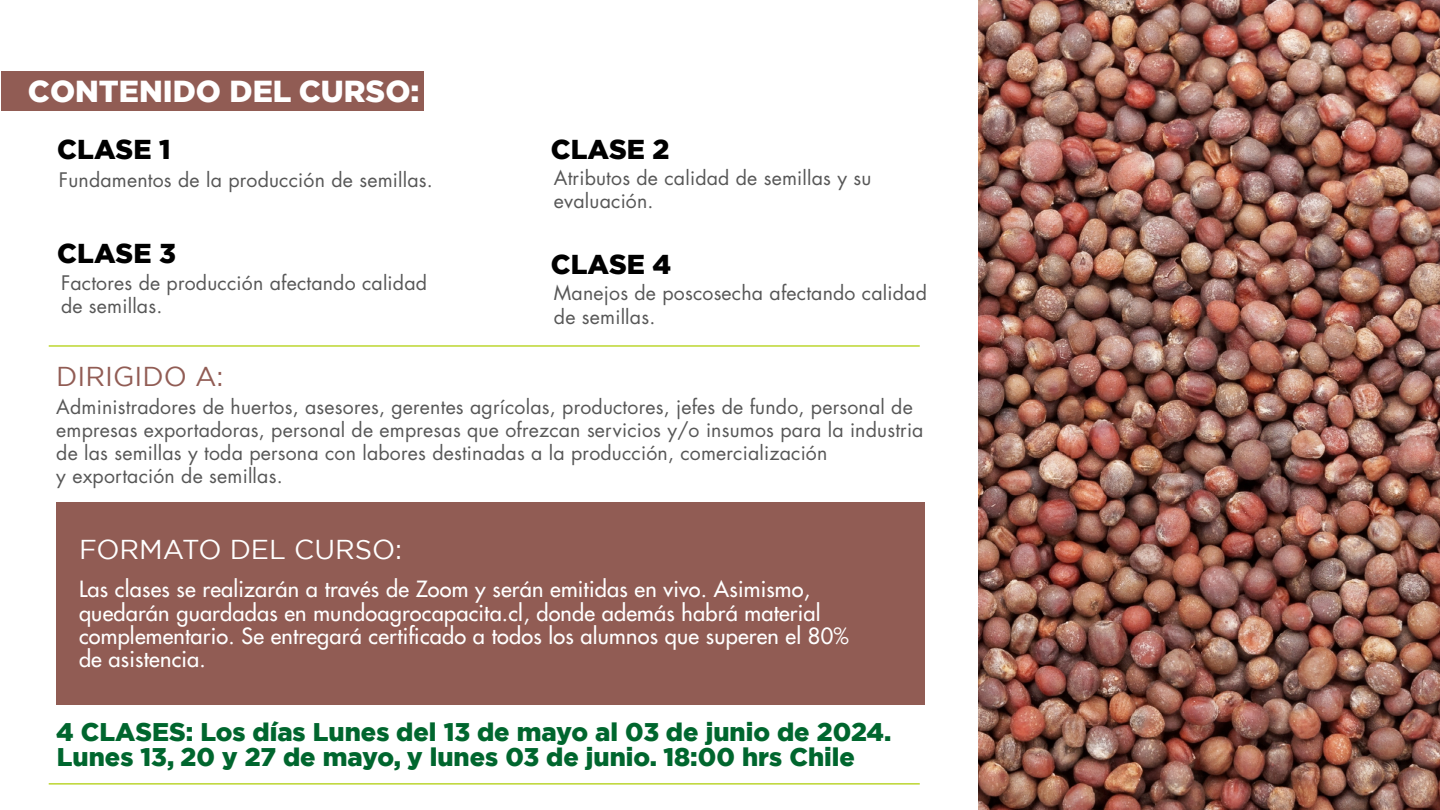
<style>
.page{position:relative;width:1440px;height:810px;background:#fff}
.page>*{position:absolute;margin:0;border:0;box-sizing:border-box;transform-origin:0 0}
.t1{font:900 30.3px "Gotham";color:#fff}
.t2{font:900 27.22px "Gotham";color:#000}
.t3{font:27.22px "Gotham";color:#fff}
.t4{font:27.22px "Gotham";color:#915c54}
.t5{font:900 25.5px/25.2px "Gotham";color:#00662e}
.t6{font:500 21.75px/23.2px "Futura Std";letter-spacing:.01em;color:#fff}
.t7{font:19.5px/23.2px "Futura Std";letter-spacing:.01em;color:#575757}
</style>
<div class="page">
<img style="left:979px;top:0;width:461px;height:810px">
<div style="left:1px;top:71px;width:423px;height:40px;background:#915c54"></div>
<div style="left:56px;top:502px;width:869px;height:203px;background:#915c54"></div>
<hr style="left:49px;top:345px;width:871px;height:2px;background:#bdd630">
<hr style="left:49px;top:783px;width:871px;height:2px;background:#bdd630">
<h1 class="t1" style="left:28px;top:70px;width:393px">CONTENIDO DEL CURSO:</h1>
<h2 class="t2" style="left:57px;top:130px;width:115px">CLASE 1</h2>
<p class="t7" style="left:59px;top:168px;width:375px">Fundamentos de la producción de semillas.</p>
<h2 class="t2" style="left:57px;top:235px;width:120px">CLASE 3</h2>
<p class="t7" style="left:61px;top:271px;width:368px">Factores de producción afectando calidad de semillas.</p>
<h2 class="t4" style="left:56px;top:362px;width:169px">DIRIGIDO A:</h2>
<h2 class="t2" style="left:551px;top:130px;width:120px">CLASE 2</h2>
<p class="t7" style="left:554px;top:166px;width:319px">Atributos de calidad de semillas y su evaluación.</p>
<h2 class="t2" style="left:551px;top:246px;width:122px">CLASE 4</h2>
<p class="t7" style="left:554px;top:282px;width:375px">Manejos de poscosecha afectando calidad de semillas.</p>
<p class="t7" style="left:56px;top:395px;width:869px">Administradores de huertos, asesores, gerentes agrícolas, productores, jefes de fundo, personal de empresas exportadoras, personal de empresas que ofrezcan servicios y/o insumos para la industria de las semillas y toda persona con labores destinadas a la producción, comercialización<br>y exportación de semillas.</p>
<h2 class="t3" style="left:79px;top:534px;width:325px">FORMATO DEL CURSO:</h2>
<p class="t6" style="left:79px;top:578px;width:771px">Las clases se realizarán a través de Zoom y serán emitidas en vivo. Asimismo, quedarán guardadas en mundoagrocapacita.cl, donde además habrá material complementario. Se entregará certificado a todos los alumnos que superen el 80% de asistencia.</p>
<h3 class="t5" style="left:56px;top:719px;width:837px">4 CLASES: Los días Lunes del 13 de mayo al 03 de junio de 2024.<br>Lunes 13, 20 y 27 de mayo, y lunes 03 de junio. 18:00 hrs Chile</h3>
</div>
